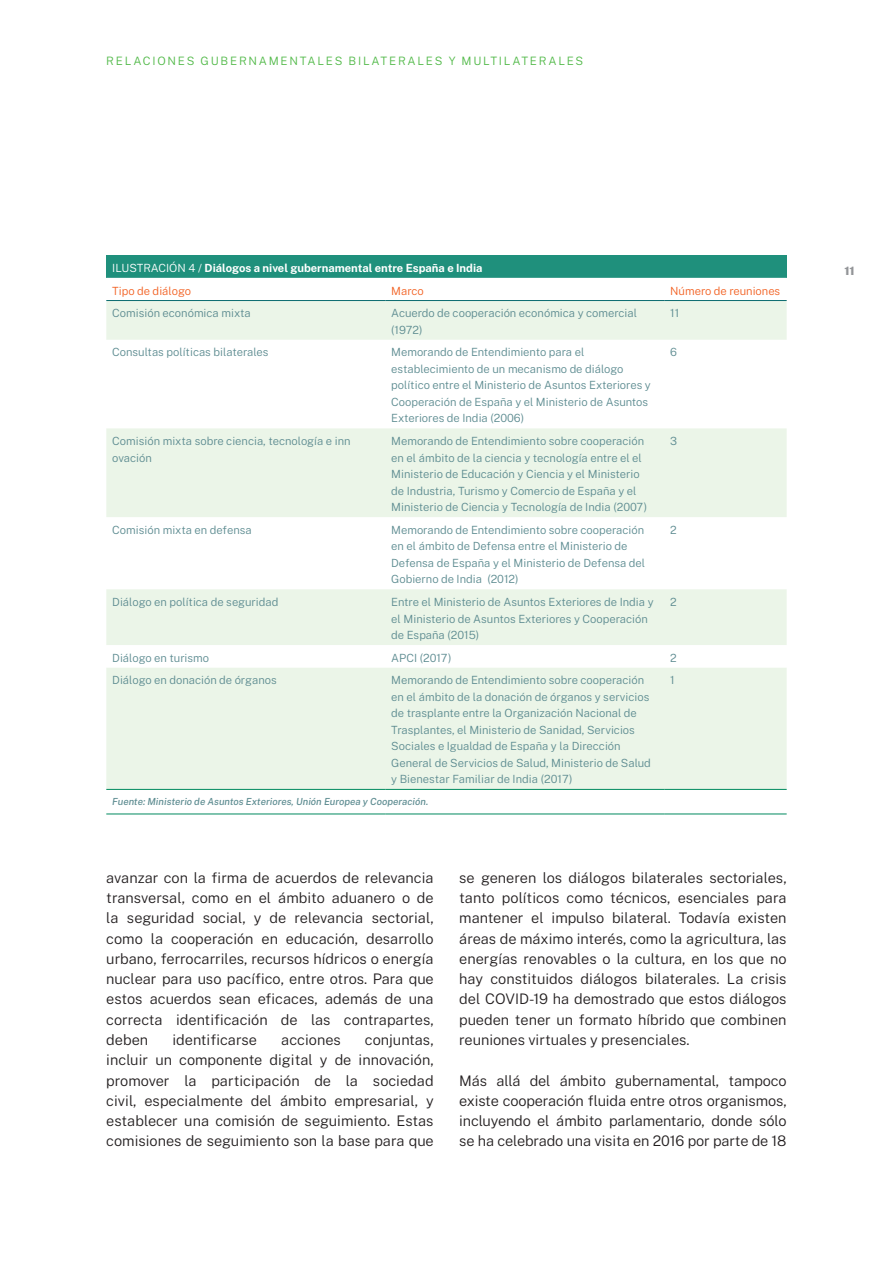
<style>
.page{position:relative;width:893px;height:1263px;background:#fff}
.page>*{position:absolute;margin:0;border:0;box-sizing:border-box;transform-origin:0 0}
.PARAFO_COMUN{font:300 14.55px/20.2px "Public Sans";color:#231f20;text-align:justify}
.ENG_ACTIVIDAD_TEXTO{font:300 11.55px "Public Sans";letter-spacing:.15em;color:#51b948}
.t1{font:900 11.55px "Public Sans";color:#939598}
.PARAFO_COMUN-2{font:300 11.25px/16.5px "Public Sans";color:#5c8b90}
.PARAFO_COMUN-3{font:700 11.25px "Public Sans";color:#fff}
.PARAFO_COMUN-4{font:300 11.25px "Public Sans";color:#f26021}
.PARAFO_COMUN-5{font:italic 500 9.75px "Public Sans";color:#5c8b90}
.s1{font-weight:300}
</style>
<div class="page">
<div style="left:106px;top:255px;width:681px;height:23px;background:#1f907c"></div>
<svg style="left:106px;top:301px;width:681px;height:488px;fill:#ebf5e8"></svg>
<hr style="left:106px;top:789px;width:279px;height:1px;background:#008a5e">
<hr style="left:385px;top:789px;width:279px;height:1px;background:#008a5e">
<hr style="left:664px;top:789px;width:123px;height:1px;background:#008a5e">
<hr style="left:106px;top:814px;width:279px;height:1px;background:#008a5e">
<hr style="left:385px;top:814px;width:279px;height:1px;background:#008a5e">
<hr style="left:664px;top:814px;width:123px;height:1px;background:#008a5e">
<hr style="left:106px;top:300px;width:279px;height:1px;background:#0b6c70">
<hr style="left:385px;top:300px;width:279px;height:1px;background:#0b6c70">
<hr style="left:664px;top:300px;width:123px;height:1px;background:#0b6c70">
<p class="ENG_ACTIVIDAD_TEXTO" style="left:106px;top:53px;width:478px">RELACIONES GUBERNAMENTALES BILATERALES Y MULTILATERALES</p>
<p class="PARAFO_COMUN-3" style="left:112px;top:260px;width:372px"><span class="s1">ILUSTRACIÓN 4 /</span> Diálogos a nivel gubernamental entre España e India</p>
<p class="PARAFO_COMUN-4" style="left:112px;top:282px;width:80px">Tipo de diálogo</p>
<p class="PARAFO_COMUN-4" style="left:391px;top:282px;width:34px">Marco</p>
<p class="PARAFO_COMUN-4" style="left:670px;top:282px;width:112px">Número de reuniones</p>
<p class="PARAFO_COMUN-2" style="left:112px;top:304px;width:140px">Comisión económica mixta</p>
<p class="PARAFO_COMUN-2" style="left:391px;top:304px;width:247px">Acuerdo de cooperación económica y comercial (1972)</p>
<p class="PARAFO_COMUN-2" style="left:670px;top:304px;width:11px">11</p>
<p class="PARAFO_COMUN-2" style="left:112px;top:343px;width:158px">Consultas políticas bilaterales</p>
<p class="PARAFO_COMUN-2" style="left:391px;top:343px;width:261px">Memorando de Entendimiento para el establecimiento de un mecanismo de diálogo político entre el Ministerio de Asuntos Exteriores y Cooperación de España y el Ministerio de Asuntos Exteriores de India (2006)</p>
<p class="PARAFO_COMUN-2" style="left:670px;top:343px;width:8px">6</p>
<p class="PARAFO_COMUN-2" style="left:112px;top:432px;width:240px">Comisión mixta sobre ciencia, tecnología e inn ovación</p>
<p class="PARAFO_COMUN-2" style="left:391px;top:432px;width:257px">Memorando de Entendimiento sobre cooperación en el ámbito de la ciencia y tecnología entre el el Ministerio de Educación y Ciencia y el Ministerio de Industria, Turismo y Comercio de España y el Ministerio de Ciencia y Tecnología de India (2007)</p>
<p class="PARAFO_COMUN-2" style="left:670px;top:432px;width:8px">3</p>
<p class="PARAFO_COMUN-2" style="left:112px;top:521px;width:141px">Comisión mixta en defensa</p>
<p class="PARAFO_COMUN-2" style="left:391px;top:521px;width:255px">Memorando de Entendimiento sobre cooperación en el ámbito de Defensa entre el Ministerio de Defensa de España y el Ministerio de Defensa del Gobierno de India (2012)</p>
<p class="PARAFO_COMUN-2" style="left:670px;top:521px;width:8px">2</p>
<p class="PARAFO_COMUN-2" style="left:112px;top:593px;width:168px">Diálogo en política de seguridad</p>
<p class="PARAFO_COMUN-2" style="left:391px;top:593px;width:264px">Entre el Ministerio de Asuntos Exteriores de India y el Ministerio de Asuntos Exteriores y Cooperación de España (2015)</p>
<p class="PARAFO_COMUN-2" style="left:670px;top:593px;width:8px">2</p>
<p class="PARAFO_COMUN-2" style="left:112px;top:649px;width:98px">Diálogo en turismo</p>
<p class="PARAFO_COMUN-2" style="left:391px;top:649px;width:62px">APCI (2017)</p>
<p class="PARAFO_COMUN-2" style="left:670px;top:649px;width:8px">2</p>
<p class="PARAFO_COMUN-2" style="left:112px;top:671px;width:166px">Diálogo en donación de órganos</p>
<p class="PARAFO_COMUN-2" style="left:391px;top:671px;width:261px">Memorando de Entendimiento sobre cooperación en el ámbito de la donación de órganos y servicios de trasplante entre la Organización Nacional de Trasplantes, el Ministerio de Sanidad, Servicios Sociales e Igualdad de España y la Dirección General de Servicios de Salud, Ministerio de Salud y Bienestar Familiar de India (2017)</p>
<p class="PARAFO_COMUN-2" style="left:670px;top:671px;width:6px">1</p>
<p class="PARAFO_COMUN-5" style="left:112px;top:795px;width:318px">Fuente: Ministerio de Asuntos Exteriores, Unión Europea y Cooperación.</p>
<p class="PARAFO_COMUN" style="left:106px;top:867px;width:329px">avanzar con la firma de acuerdos de relevancia transversal, como en el ámbito aduanero o de la seguridad social, y de relevancia sectorial, como la cooperación en educación, desarrollo urbano, ferrocarriles, recursos hídricos o energía nuclear para uso pacífico, entre otros. Para que estos acuerdos sean eficaces, además de una correcta identificación de las contrapartes, deben</p>
<p class="PARAFO_COMUN" style="left:172px;top:1029px;width:86px">identificarse</p>
<p class="PARAFO_COMUN" style="left:281px;top:1029px;width:61px">acciones</p>
<p class="PARAFO_COMUN" style="left:106px;top:1029px;width:329px;text-indent:259px">conjuntas, incluir un componente digital y de innovación, promover la participación de la sociedad civil, especialmente del ámbito empresarial, y establecer una comisión de seguimiento. Estas comisiones de seguimiento son la base para que</p>
<p class="PARAFO_COMUN" style="left:459px;top:867px;width:329px">se generen los diálogos bilaterales sectoriales, tanto políticos como técnicos, esenciales para mantener el impulso bilateral. Todavía existen áreas de máximo interés, como la agricultura, las energías renovables o la cultura, en los que no hay constituidos diálogos bilaterales. La crisis del COVID-19 ha demostrado que estos diálogos pueden tener un formato híbrido que combinen reuniones virtuales y presenciales.</p>
<p class="PARAFO_COMUN" style="left:459px;top:1069px;width:329px">Más allá del ámbito gubernamental, tampoco existe cooperación fluida entre otros organismos, incluyendo el ámbito parlamentario, donde sólo se ha celebrado una visita en 2016 por parte de 18</p>
<p class="t1" style="left:844px;top:263px;width:12px">11</p>
</div>
